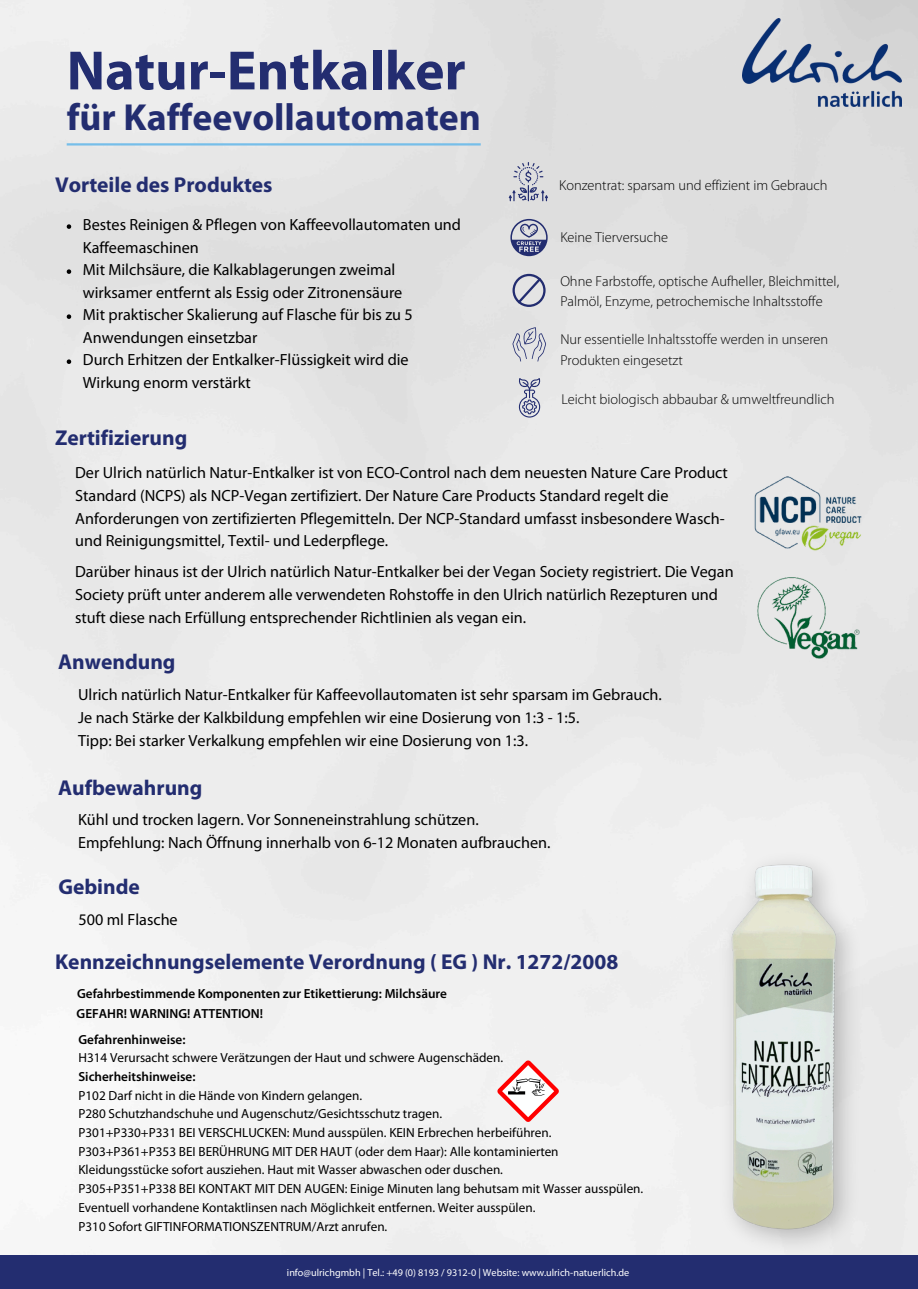
<style>
.page{position:relative;width:918px;height:1289px;background:#fff}
.page>*{position:absolute;margin:0;border:0;box-sizing:border-box;transform-origin:0 0}
.t1{font:700 55.8px "Myriad Pro";color:#232d70}
.t2{font:700 37.8px "Myriad Pro";color:#232d70}
.t3{font:700 21.45px "Myriad Pro";color:#232d70}
.t4{font:16.2px/22.8px "Myriad Pro";color:#000}
.t5{font:300 14.4px/20.2px "Myriad Pro";color:#000}
.t6{font:13.2px/18.8px "Myriad Pro";color:#000}
.t7{font:600 13.2px "Myriad Pro";color:#000}
.t8{font:10.2px "Myriad Pro";color:#fff}
.s1{font-weight:600}
</style>
<div class="page">
<img style="left:0;top:0;width:918px;height:1254px">
<svg style="left:509px;top:162px;width:39px;height:39px;background:#bcbeca"></svg>
<svg style="left:510px;top:219px;width:38px;height:37px"></svg>
<svg style="left:513px;top:327px;width:33px;height:34px"></svg>
<svg style="left:513px;top:274px;width:32px;height:32px"></svg>
<svg style="left:518px;top:378px;width:25px;height:39px"></svg>
<hr style="left:67px;top:143px;width:414px;height:2px;background:#76bee9">
<svg style="left:496px;top:1058px;width:64px;height:65px"></svg>
<div style="left:0;top:1254px;width:918px;height:34px;background:#232d70"></div>
<img style="left:743px;top:19px;width:158px;height:88px">
<img style="left:757px;top:577px;width:103px;height:81px">
<img style="left:740px;top:455px;width:136px;height:113px">
<svg style="left:67px;top:224px;width:4px;height:5px"></svg>
<svg style="left:67px;top:269px;width:4px;height:5px"></svg>
<svg style="left:67px;top:314px;width:4px;height:5px"></svg>
<svg style="left:67px;top:359px;width:4px;height:5px"></svg>
<img style="left:707px;top:826px;width:156px;height:429px">
<h2 class="t1" style="left:67px;top:47px;width:401px">Natur-Entkalker</h2>
<h2 class="t2" style="left:67px;top:101px;width:416px">für Kaffeevollautomaten</h2>
<p class="t3" style="left:55px;top:176px;width:219px">Vorteile des Produktes</p>
<p class="t4" style="left:83px;top:215px;width:380px">Bestes Reinigen &amp; Pflegen von Kaffeevollautomaten und<br>Kaffeemaschinen</p>
<h2 class="t4" style="left:83px;top:260px;width:321px">Mit Milchsäure, die Kalkablagerungen zweimal wirksamer entfernt als Essig oder Zitronensäure</h2>
<h3 class="t4" style="left:83px;top:305px;width:331px">Mit praktischer Skalierung auf Flasche für bis zu 5<br>Anwendungen einsetzbar</h3>
<p class="t4" style="left:83px;top:350px;width:327px">Durch Erhitzen der Entkalker-Flüssigkeit wird die<br>Wirkung enorm verstärkt</p>
<h2 class="t3" style="left:55px;top:428px;width:134px">Zertifizierung</h2>
<p class="t5" style="left:559px;top:176px;width:270px">Konzentrat: sparsam und effizient im Gebrauch</p>
<p class="t5" style="left:560px;top:228px;width:109px">Keine Tierversuche</p>
<p class="t5" style="left:560px;top:272px;width:280px">Ohne Farbstoffe, optische Aufheller, Bleichmittel,<br>Palmöl, Enzyme, petrochemische Inhaltsstoffe</p>
<p class="t5" style="left:560px;top:330px;width:269px">Nur essentielle Inhaltsstoffe werden in unseren<br>Produkten eingesetzt</p>
<h3 class="t5" style="left:561px;top:390px;width:275px">Leicht biologisch abbaubar &amp; umweltfreundlich</h3>
<h1 class="t4" style="left:75px;top:462px;width:654px">Der Ulrich natürlich Natur-Entkalker ist von ECO-Control nach dem neuesten Nature Care Product Standard (NCPS) als NCP-Vegan zertifiziert. Der Nature Care Products Standard regelt die Anforderungen von zertifizierten Pflegemitteln. Der NCP-Standard umfasst insbesondere Wasch&shy;und Reinigungsmittel, Textil- und Lederpflege.</h1>
<p class="t4" style="left:75px;top:561px;width:660px">Darüber hinaus ist der Ulrich natürlich Natur-Entkalker bei der Vegan Society registriert. Die Vegan<br>Society prüft unter anderem alle verwendeten Rohstoffe in den Ulrich natürlich Rezepturen und stuft diese nach Erfüllung entsprechender Richtlinien als vegan ein.</p>
<p class="t3" style="left:58px;top:652px;width:119px">Anwendung</p>
<p class="t4" style="left:78px;top:684px;width:585px">Ulrich natürlich Natur-Entkalker für Kaffeevollautomaten ist sehr sparsam im Gebrauch.<br>Je nach Stärke der Kalkbildung empfehlen wir eine Dosierung von 1:3 - 1:5.</p>
<p class="t4" style="left:78px;top:730px;width:451px">Tipp: Bei starker Verkalkung empfehlen wir eine Dosierung von 1:3.</p>
<p class="t3" style="left:58px;top:778px;width:146px">Aufbewahrung</p>
<p class="t4" style="left:78px;top:809px;width:402px">Kühl und trocken lagern. Vor Sonneneinstrahlung schützen.</p>
<p class="t4" style="left:78px;top:832px;width:474px">Empfehlung: Nach Öffnung innerhalb von 6-12 Monaten aufbrauchen.</p>
<p class="t3" style="left:58px;top:877px;width:83px">Gebinde</p>
<p class="t4" style="left:78px;top:909px;width:101px">500 ml Flasche</p>
<h2 class="t3" style="left:55px;top:952px;width:565px">Kennzeichnungselemente Verordnung ( EG ) Nr. 1272/2008</h2>
<p class="t7" style="left:77px;top:987px;width:371px">Gefahrbestimmende Komponenten zur Etikettierung: Milchsäure</p>
<p class="t7" style="left:77px;top:1007px;width:188px">GEFAHR! WARNING! ATTENTION!</p>
<p class="t6" style="left:78px;top:1030px;width:566px"><span class="s1">Gefahrenhinweise:<br></span>H314 Verursacht schwere Verätzungen der Haut und schwere Augenschäden.<br><span class="s1">Sicherheitshinweise:<br></span>P102 Darf nicht in die Hände von Kindern gelangen.<br>P280 Schutzhandschuhe und Augenschutz/Gesichtsschutz tragen.<br>P301+P330+P331 BEI VERSCHLUCKEN: Mund ausspülen. KEIN Erbrechen herbeiführen.<br>P303+P361+P353 BEI BERÜHRUNG MIT DER HAUT (oder dem Haar): Alle kontaminierten Kleidungsstücke sofort ausziehen. Haut mit Wasser abwaschen oder duschen.<br>P305+P351+P338 BEI KONTAKT MIT DEN AUGEN: Einige Minuten lang behutsam mit Wasser ausspülen.<br>Eventuell vorhandene Kontaktlinsen nach Möglichkeit entfernen. Weiter ausspülen.<br>P310 Sofort GIFTINFORMATIONSZENTRUM/Arzt anrufen.</p>
<p class="t8" style="left:287px;top:1268px;width:344px">info@ulrichgmbh | Tel.: +49 (0) 8193 / 9312-0 | Website: www.ulrich-natuerlich.de</p>
</div>
